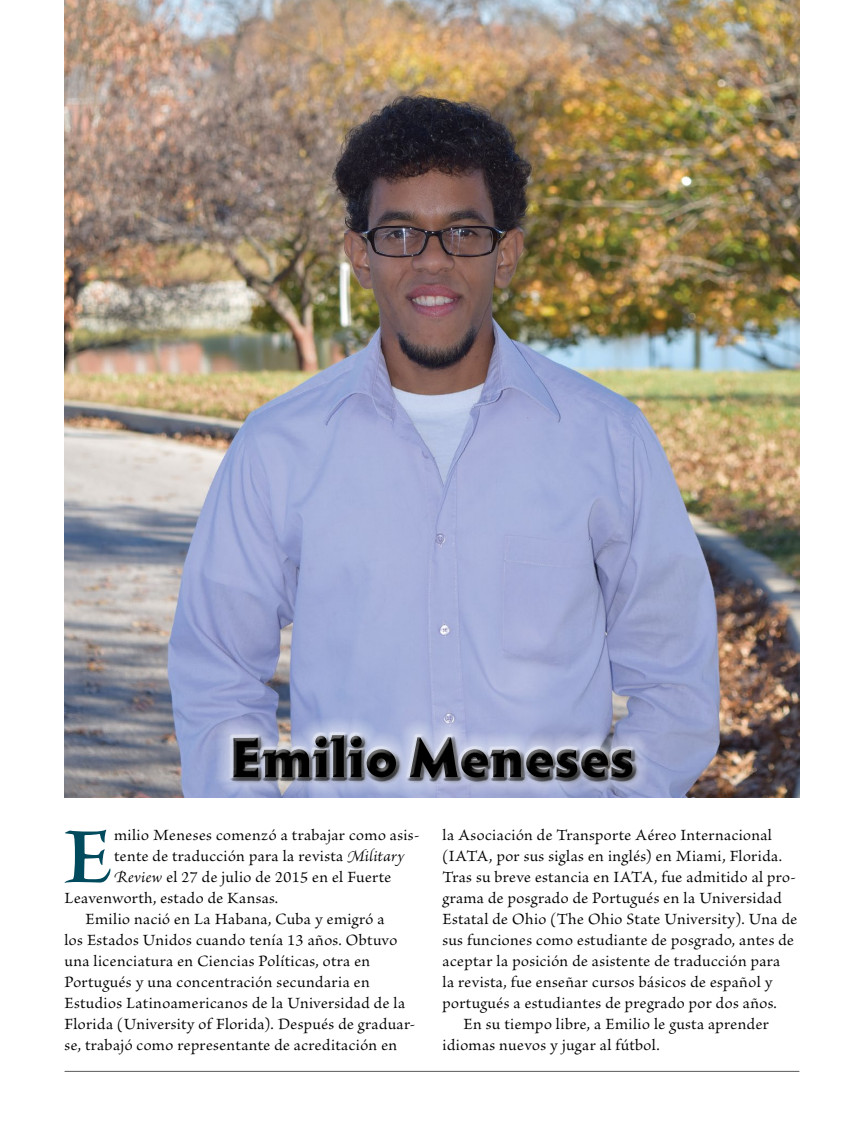
<style>
.page{position:relative;width:864px;height:1134px;background:#fff}
.page>*{position:absolute;margin:0;border:0;box-sizing:border-box;transform-origin:0 0}
.t1{font:87.3px "Brioso Pro Bold Disp";color:#004a5d}
.t2{font:900 57px "Hypatia Sans Pro";color:#000}
.t3{font:16.5px "Brioso Pro";letter-spacing:.025em;color:#000}
.s1{font-style:italic}
</style>
<div class="page">
<hr style="left:65px;top:1071px;width:734px;height:1px;background:#58595b">
<img style="left:64px;top:0;width:736px;height:798px">
<svg style="left:215px;top:717px;width:435px;height:79px;background:#a2abd2"></svg>
<div style="left:229px;top:732px;width:407px;height:46px;background:#fff;opacity:.75"></div>
<div style="left:229px;top:734px;width:407px;height:48px;background:#000;opacity:.75"></div>
<h2 class="t2" style="left:229px;top:715px;width:407px">Emilio Meneses</h2>
<h1 class="t1" style="left:64px;top:811px;width:49px">E</h1>
<p class="t3" style="left:114px;top:826px;width:307px">milio Meneses comenzó a trabajar como asis-</p>
<p class="t3" style="left:114px;top:847px;width:292px">tente de traducción para la revista <span class="s1">Military</span></p>
<p class="t3" style="left:114px;top:868px;width:279px"><span class="s1">Review</span> el 27 de julio de 2015 en el Fuerte</p>
<p class="t3" style="left:65px;top:889px;width:215px">Leavenworth, estado de Kansas.</p>
<p class="t3" style="left:86px;top:910px;width:301px">Emilio nació en La Habana, Cuba y emigró a</p>
<p class="t3" style="left:65px;top:931px;width:334px">los Estados Unidos cuando tenía 13 años. Obtuvo</p>
<p class="t3" style="left:65px;top:952px;width:307px">una licenciatura en Ciencias Políticas, otra en</p>
<p class="t3" style="left:65px;top:973px;width:307px">Portugués y una concentración secundaria en</p>
<p class="t3" style="left:65px;top:994px;width:342px">Estudios Latinoamericanos de la Universidad de la</p>
<p class="t3" style="left:65px;top:1015px;width:353px">Florida (University of Florida). Después de graduar-</p>
<p class="t3" style="left:65px;top:1036px;width:334px">se, trabajó como representante de acreditación en</p>
<p class="t3" style="left:442px;top:826px;width:331px">la Asociación de Transporte Aéreo Internacional</p>
<p class="t3" style="left:442px;top:847px;width:341px">(IATA, por sus siglas en inglés) en Miami, Florida.</p>
<p class="t3" style="left:442px;top:868px;width:355px">Tras su breve estancia en IATA, fue admitido al pro-</p>
<p class="t3" style="left:442px;top:889px;width:341px">grama de posgrado de Portugués en la Universidad</p>
<p class="t3" style="left:442px;top:910px;width:356px">Estatal de Ohio (The Ohio State University). Una de</p>
<p class="t3" style="left:442px;top:931px;width:353px">sus funciones como estudiante de posgrado, antes de</p>
<p class="t3" style="left:442px;top:952px;width:339px">aceptar la posición de asistente de traducción para</p>
<p class="t3" style="left:442px;top:973px;width:331px">la revista, fue enseñar cursos básicos de español y</p>
<p class="t3" style="left:442px;top:994px;width:336px">portugués a estudiantes de pregrado por dos años.</p>
<p class="t3" style="left:464px;top:1015px;width:307px">En su tiempo libre, a Emilio le gusta aprender</p>
<p class="t3" style="left:442px;top:1036px;width:219px">idiomas nuevos y jugar al fútbol.</p>
</div>
